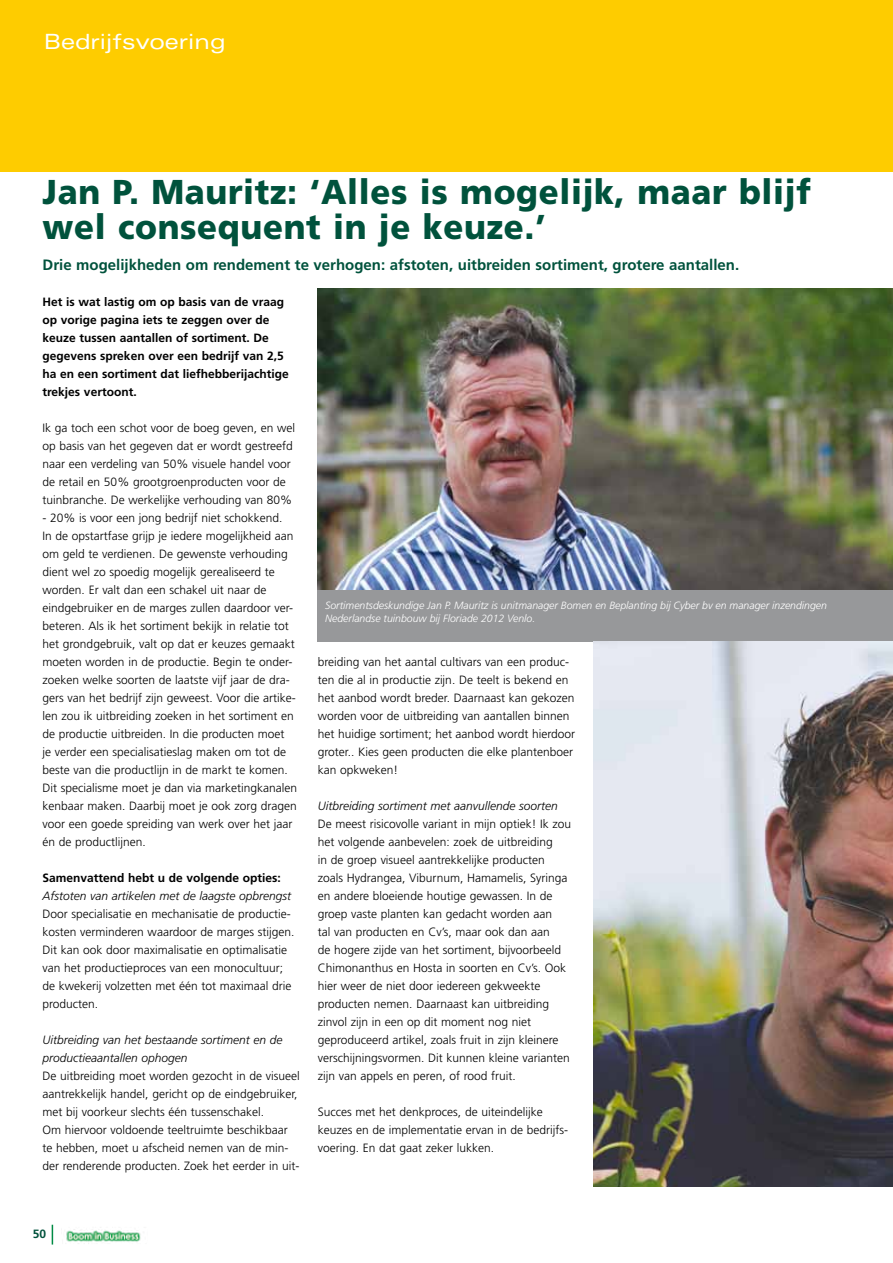
<style>
.page{position:relative;width:893px;height:1263px;background:#fff}
.page>*{position:absolute;margin:0;border:0;box-sizing:border-box;transform-origin:0 0}
.t1{font:900 34.5px/36px "Frutiger";letter-spacing:.02em;color:#00523c;scale:.95 1}
.t2{font:expanded 21px "Univers";color:#fff}
.t3{font:700 15px "Frutiger";color:#00523c}
.t4{font:300 12px/18px "Frutiger";color:#000}
.t5{font:700 12px/18px "Frutiger";color:#000}
.t6{font:italic 300 12px/18px "Frutiger";color:#000}
.t7{font:700 12px "Frutiger";color:#00523c}
.t8{font:italic 300 10.5px/12.6px "Frutiger";color:#fff}
</style>
<div class="page">
<svg style="left:52px;top:1225px;width:1px;height:19px"></svg>
<img style="left:66px;top:1229px;width:75px;height:15px">
<img style="left:318px;top:289px;width:575px;height:301px">
<div style="left:318px;top:590px;width:575px;height:52px;background:#97989a"></div>
<div style="left:0;top:0;width:893px;height:171px;background:#fecc00"></div>
<img style="left:593px;top:642px;width:300px;height:544px">
<h2 class="t2" style="left:44px;top:29px;width:183px">Bedrijfsvoering</h2>
<h1 class="t1" style="left:43px;top:173px;width:810px">Jan P. Mauritz: ‘Alles is mogelijk, maar blijf wel consequent in je keuze.’</h1>
<p class="t3" style="left:43px;top:256px;width:698px">Drie mogelijkheden om rendement te verhogen: afstoten, uitbreiden sortiment, grotere aantallen.</p>
<p class="t5" style="left:43px;top:293px;width:248px">Het is wat lastig om op basis van de vraag op vorige pagina iets te zeggen over de keuze tussen aantallen of sortiment. De gegevens spreken over een bedrijf van 2,5 ha en een sortiment dat liefhebberijachtige trekjes vertoont.</p>
<p class="t4" style="left:43px;top:419px;width:254px">Ik ga toch een schot voor de boeg geven, en wel op basis van het gegeven dat er wordt gestreefd naar een verdeling van 50% visuele handel voor de retail en 50% grootgroenproducten voor de tuinbranche. De werkelijke verhouding van 80%</p>
<p class="t4" style="left:43px;top:509px;width:256px">- 20% is voor een jong bedrijf niet schokkend.<br>In de opstartfase grijp je iedere mogelijkheid aan om geld te verdienen. De gewenste verhouding dient wel zo spoedig mogelijk gerealiseerd te worden. Er valt dan een schakel uit naar de eindgebruiker en de marges zullen daardoor ver&shy;beteren. Als ik het sortiment bekijk in relatie tot het grondgebruik, valt op dat er keuzes gemaakt moeten worden in de productie. Begin te onder&shy;zoeken welke soorten de laatste vijf jaar de dra&shy;gers van het bedrijf zijn geweest. Voor die artike&shy;len zou ik uitbreiding zoeken in het sortiment en de productie uitbreiden. In die producten moet<br>je verder een specialisatieslag maken om tot de beste van die productlijn in de markt te komen.<br>Dit specialisme moet je dan via marketingkanalen kenbaar maken. Daarbij moet je ook zorg dragen voor een goede spreiding van werk over het jaar én de productlijnen.</p>
<p class="t5" style="left:43px;top:869px;width:240px">Samenvattend hebt u de volgende opties:</p>
<p class="t6" style="left:43px;top:887px;width:250px">Afstoten van artikelen met de laagste opbrengst</p>
<p class="t4" style="left:43px;top:905px;width:253px">Door specialisatie en mechanisatie de productie&shy;kosten verminderen waardoor de marges stijgen.<br>Dit kan ook door maximalisatie en optimalisatie van het productieproces van een monocultuur; de kwekerij volzetten met één tot maximaal drie producten.</p>
<p class="t6" style="left:43px;top:1031px;width:242px">Uitbreiding van het bestaande sortiment en de productieaantallen ophogen</p>
<p class="t4" style="left:43px;top:1067px;width:259px">De uitbreiding moet worden gezocht in de visueel aantrekkelijk handel, gericht op de eindgebruiker, met bij voorkeur slechts één tussenschakel.<br>Om hiervoor voldoende teeltruimte beschikbaar te hebben, moet u afscheid nemen van de min&shy;der renderende producten. Zoek het eerder in uit-</p>
<p class="t8" style="left:325px;top:599px;width:503px">Sortimentsdeskundige Jan P. Mauritz is unitmanager Bomen en Beplanting bij Cyber bv en manager inzendingen<br>Nederlandse tuinbouw bij Floriade 2012 Venlo.</p>
<p class="t4" style="left:318px;top:653px;width:259px">breiding van het aantal cultivars van een produc&shy;ten die al in productie zijn. De teelt is bekend en het aanbod wordt breder. Daarnaast kan gekozen worden voor de uitbreiding van aantallen binnen het huidige sortiment; het aanbod wordt hierdoor groter.. Kies geen producten die elke plantenboer kan opkweken!</p>
<p class="t6" style="left:318px;top:797px;width:242px">Uitbreiding sortiment met aanvullende soorten</p>
<p class="t4" style="left:318px;top:815px;width:255px">De meest risicovolle variant in mijn optiek! Ik zou het volgende aanbevelen: zoek de uitbreiding<br>in de groep visueel aantrekkelijke producten zoals Hydrangea, Viburnum, Hamamelis, Syringa en andere bloeiende houtige gewassen. In de groep vaste planten kan gedacht worden aan<br>tal van producten en Cv’s, maar ook dan aan<br>de hogere zijde van het sortiment, bijvoorbeeld Chimonanthus en Hosta in soorten en Cv’s. Ook hier weer de niet door iedereen gekweekte producten nemen. Daarnaast kan uitbreiding zinvol zijn in een op dit moment nog niet geproduceerd artikel, zoals fruit in zijn kleinere verschijningsvormen. Dit kunnen kleine varianten zijn van appels en peren, of rood fruit.</p>
<p class="t4" style="left:318px;top:1103px;width:252px">Succes met het denkproces, de uiteindelijke keuzes en de implementatie ervan in de bedrijfs&shy;voering. En dat gaat zeker lukken.</p>
<p class="t7" style="left:33px;top:1227px;width:15px">50</p>
</div>
